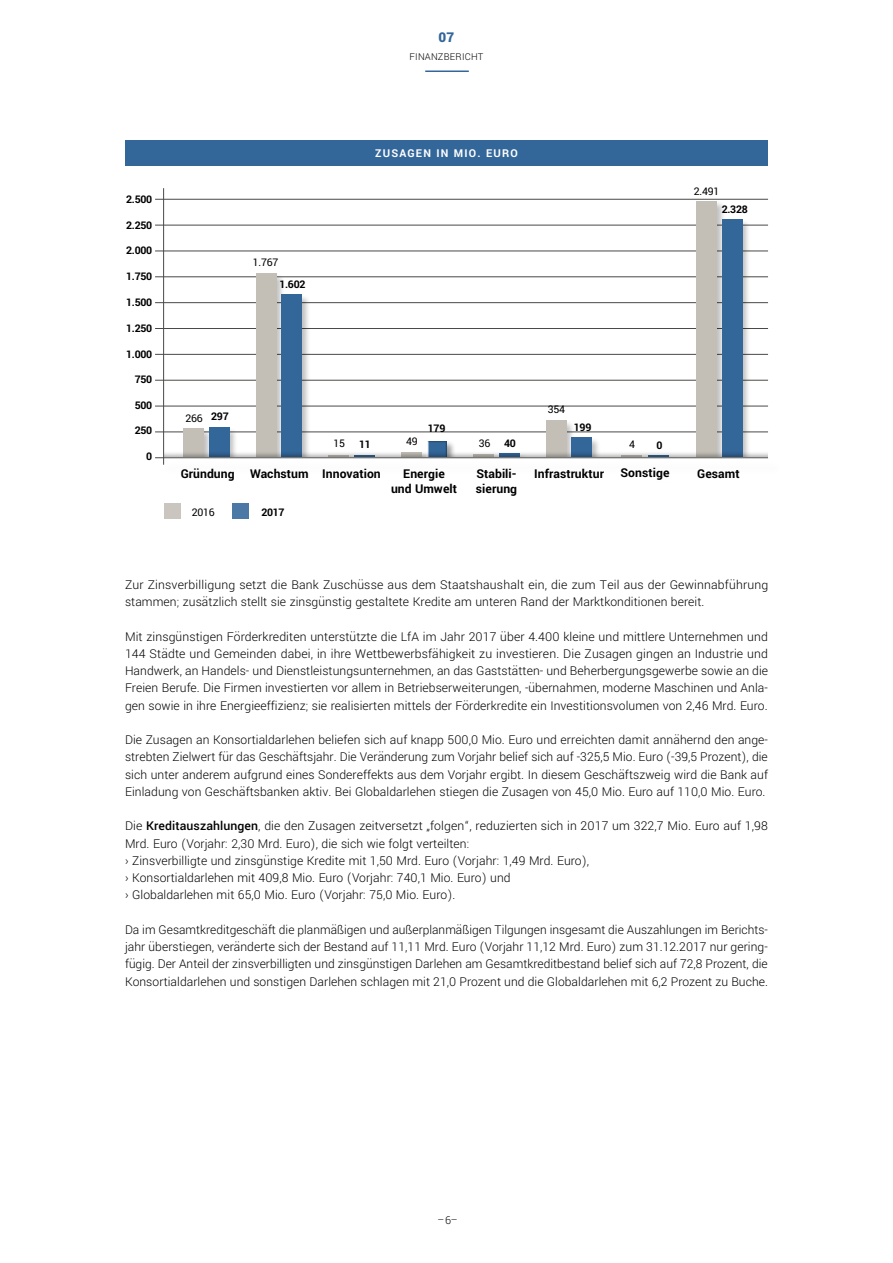
<style>
.page{position:relative;width:893px;height:1263px;background:#fff}
.page>*{position:absolute;margin:0;border:0;box-sizing:border-box;transform-origin:0 0}
.t1{font:900 15px "Yantramanav";color:#369}
.t2{font:300 13.5px/17.2px "Yantramanav";letter-spacing:.005em;color:#000;text-align:justify}
.t3{font:700 13.5px/15px "Yantramanav";letter-spacing:.005em;color:#000}
.t4{font:700 12px "Yantramanav";letter-spacing:.1em;color:#fff}
.t5{font:300 12px "Yantramanav";color:#000}
.t6{font:700 11.7px "Yantramanav";letter-spacing:-.025em;color:#000}
.t7{font:11.7px "Yantramanav";letter-spacing:-.025em;color:#000}
.t8{font:300 10.5px "Yantramanav";letter-spacing:.02em;color:#000}
.s1{font-weight:500}
</style>
<div class="page">
<hr style="left:425px;top:71px;width:44px;height:1px;background:#369">
<div style="left:125px;top:140px;width:643px;height:26px;background:#369"></div>
<hr style="left:155px;top:432px;width:613px;height:1px;background:#494948">
<hr style="left:155px;top:406px;width:613px;height:1px;background:#494948">
<hr style="left:155px;top:380px;width:613px;height:1px;background:#494948">
<hr style="left:155px;top:354px;width:613px;height:1px;background:#494948">
<hr style="left:155px;top:328px;width:613px;height:1px;background:#494948">
<hr style="left:155px;top:302px;width:613px;height:1px;background:#494948">
<hr style="left:155px;top:277px;width:613px;height:1px;background:#494948">
<hr style="left:155px;top:251px;width:613px;height:1px;background:#494948">
<hr style="left:155px;top:225px;width:613px;height:1px;background:#494948">
<hr style="left:155px;top:199px;width:613px;height:1px;background:#494948">
<div style="left:182px;top:428px;width:31px;height:46px;background:#000;opacity:.25"></div>
<div style="left:184px;top:429px;width:20px;height:36px;background:#c3bfb7"></div>
<div style="left:208px;top:427px;width:30px;height:48px;background:#000;opacity:.25"></div>
<div style="left:209px;top:428px;width:20px;height:37px;background:#369"></div>
<div style="left:255px;top:273px;width:30px;height:203px;background:#000;opacity:.25"></div>
<div style="left:256px;top:274px;width:20px;height:192px;background:#c3bfb7"></div>
<div style="left:280px;top:294px;width:31px;height:182px;background:#000;opacity:.25"></div>
<div style="left:282px;top:295px;width:20px;height:171px;background:#369"></div>
<div style="left:425px;top:440px;width:31px;height:36px;background:#000;opacity:.4"></div>
<svg style="left:426px;top:440px;width:23px;height:11px"></svg>
<div style="left:545px;top:420px;width:30px;height:61px;background:#000;opacity:.25"></div>
<div style="left:546px;top:420px;width:20px;height:51px;background:#c3bfb7"></div>
<div style="left:570px;top:437px;width:31px;height:43px;background:#000;opacity:.25"></div>
<div style="left:572px;top:437px;width:20px;height:34px;background:#369"></div>
<div style="left:695px;top:201px;width:31px;height:277px;background:#000;opacity:.25"></div>
<div style="left:697px;top:201px;width:20px;height:267px;background:#c3bfb7"></div>
<div style="left:721px;top:219px;width:30px;height:257px;background:#000;opacity:.25"></div>
<div style="left:722px;top:219px;width:20px;height:247px;background:#369"></div>
<div style="left:157px;top:451px;width:626px;height:24px;background:#000;opacity:.29"></div>
<div style="left:161px;top:458px;width:617px;height:15px;background:#fff"></div>
<div style="left:768px;top:438px;width:25px;height:53px;background:#fff"></div>
<div style="left:138px;top:450px;width:26px;height:64px;background:#fff"></div>
<div style="left:154px;top:468px;width:628px;height:14px;background:#fff"></div>
<hr style="left:155px;top:457px;width:613px;height:1px;background:#494948">
<hr style="left:163px;top:188px;width:1px;height:277px;background:#494948">
<div style="left:164px;top:504px;width:16px;height:15px;background:#cac6bf"></div>
<div style="left:233px;top:504px;width:16px;height:15px;background:#4b78a5"></div>
<p class="t1" style="left:438px;top:28px;width:17px">07</p>
<p class="t8" style="left:410px;top:50px;width:75px">FINANZBERICHT</p>
<p class="t6" style="left:126px;top:192px;width:28px">2.500</p>
<p class="t6" style="left:126px;top:218px;width:28px">2.250</p>
<p class="t6" style="left:126px;top:243px;width:28px">2.000</p>
<p class="t6" style="left:126px;top:269px;width:28px">1.750</p>
<p class="t6" style="left:126px;top:295px;width:28px">1.500</p>
<p class="t6" style="left:126px;top:321px;width:28px">1.250</p>
<p class="t6" style="left:126px;top:347px;width:28px">1.000</p>
<p class="t6" style="left:135px;top:373px;width:19px">750</p>
<p class="t6" style="left:135px;top:398px;width:19px">500</p>
<p class="t6" style="left:135px;top:423px;width:19px">250</p>
<p class="t6" style="left:146px;top:449px;width:8px">0</p>
<p class="t7" style="left:253px;top:255px;width:27px">1.767</p>
<p class="t6" style="left:279px;top:277px;width:28px">1.602</p>
<p class="t4" style="left:375px;top:146px;width:144px">ZUSAGEN IN MIO. EURO</p>
<p class="t7" style="left:694px;top:184px;width:27px">2.491</p>
<p class="t6" style="left:722px;top:202px;width:28px">2.328</p>
<p class="t7" style="left:185px;top:411px;width:19px">266</p>
<p class="t6" style="left:211px;top:409px;width:19px">297</p>
<p class="t3" style="left:181px;top:467px;width:55px">Gründung</p>
<p class="t7" style="left:548px;top:402px;width:19px">354</p>
<p class="t6" style="left:428px;top:422px;width:19px">179</p>
<p class="t6" style="left:574px;top:420px;width:19px">199</p>
<p class="t7" style="left:333px;top:436px;width:13px">15</p>
<p class="t7" style="left:406px;top:434px;width:13px">49</p>
<p class="t7" style="left:479px;top:436px;width:13px">36</p>
<p class="t6" style="left:359px;top:437px;width:13px">11</p>
<p class="t6" style="left:504px;top:436px;width:13px">40</p>
<p class="t7" style="left:629px;top:437px;width:7px">4</p>
<p class="t6" style="left:656px;top:438px;width:8px">0</p>
<p class="t3" style="left:620px;top:466px;width:50px">Sonstige</p>
<p class="t3" style="left:403px;top:467px;width:43px">Energie</p>
<p class="t3" style="left:534px;top:467px;width:71px">Infrastruktur</p>
<p class="t3" style="left:697px;top:467px;width:44px">Gesamt</p>
<p class="t3" style="left:391px;top:482px;width:67px">und Umwelt</p>
<p class="t3" style="left:250px;top:467px;width:132px">Wachstum Innovation</p>
<p class="t3" style="left:476px;top:467px;width:43px">Stabili&shy;sierung</p>
<p class="t7" style="left:192px;top:505px;width:24px">2016</p>
<p class="t6" style="left:261px;top:505px;width:25px">2017</p>
<p class="t2" style="left:125px;top:576px;width:645px">Zur Zinsverbilligung setzt die Bank Zuschüsse aus dem Staatshaushalt ein, die zum Teil aus der Gewinnabführung stammen; zusätzlich stellt sie zinsgünstig gestaltete Kredite am unteren Rand der Marktkonditionen bereit.</p>
<p class="t2" style="left:125px;top:628px;width:645px">Mit zinsgünstigen Förderkrediten unterstützte die LfA im Jahr 2017 über 4.400 kleine und mittlere Unternehmen und 144 Städte und Gemeinden dabei, in ihre Wettbewerbsfähigkeit zu investieren. Die Zusagen gingen an Industrie und Handwerk, an Handels- und Dienstleistungsunternehmen, an das Gaststätten- und Beherbergungsgewerbe sowie an die Freien Berufe. Die Firmen investierten vor allem in Betriebserweiterungen, -übernahmen, moderne Maschinen und Anla&shy;gen sowie in ihre Energieeffizienz; sie realisierten mittels der Förderkredite ein Investitionsvolumen von 2,46 Mrd. Euro.</p>
<p class="t2" style="left:125px;top:731px;width:645px">Die Zusagen an Konsortialdarlehen beliefen sich auf knapp 500,0 Mio. Euro und erreichten damit annähernd den ange&shy;strebten Zielwert für das Geschäftsjahr. Die Veränderung zum Vorjahr belief sich auf -325,5 Mio. Euro (-39,5 Prozent), die sich unter anderem aufgrund eines Sondereffekts aus dem Vorjahr ergibt. In diesem Geschäftszweig wird die Bank auf Einladung von Geschäftsbanken aktiv. Bei Globaldarlehen stiegen die Zusagen von 45,0 Mio. Euro auf 110,0 Mio. Euro.</p>
<p class="t2" style="left:125px;top:817px;width:644px;text-align:left">Die <span class="s1">Kreditauszahlungen</span>, die den Zusagen zeitversetzt „folgen“, reduzierten sich in 2017 um 322,7 Mio. Euro auf 1,98<br>Mrd. Euro (Vorjahr: 2,30 Mrd. Euro), die sich wie folgt verteilten:<br>› Zinsverbilligte und zinsgünstige Kredite mit 1,50 Mrd. Euro (Vorjahr: 1,49 Mrd. Euro),<br>› Konsortialdarlehen mit 409,8 Mio. Euro (Vorjahr: 740,1 Mio. Euro) und<br>› Globaldarlehen mit 65,0 Mio. Euro (Vorjahr: 75,0 Mio. Euro).</p>
<p class="t2" style="left:125px;top:921px;width:645px">Da im Gesamtkreditgeschäft die planmäßigen und außerplanmäßigen Tilgungen insgesamt die Auszahlungen im Berichts&shy;jahr überstiegen, veränderte sich der Bestand auf 11,11 Mrd. Euro (Vorjahr 11,12 Mrd. Euro) zum 31.12.2017 nur gering&shy;fügig. Der Anteil der zinsverbilligten und zinsgünstigen Darlehen am Gesamtkreditbestand belief sich auf 72,8 Prozent, die Konsortialdarlehen und sonstigen Darlehen schlagen mit 21,0 Prozent und die Globaldarlehen mit 6,2 Prozent zu Buche.</p>
<p class="t5" style="left:438px;top:1212px;width:22px">–6–</p>
</div>
